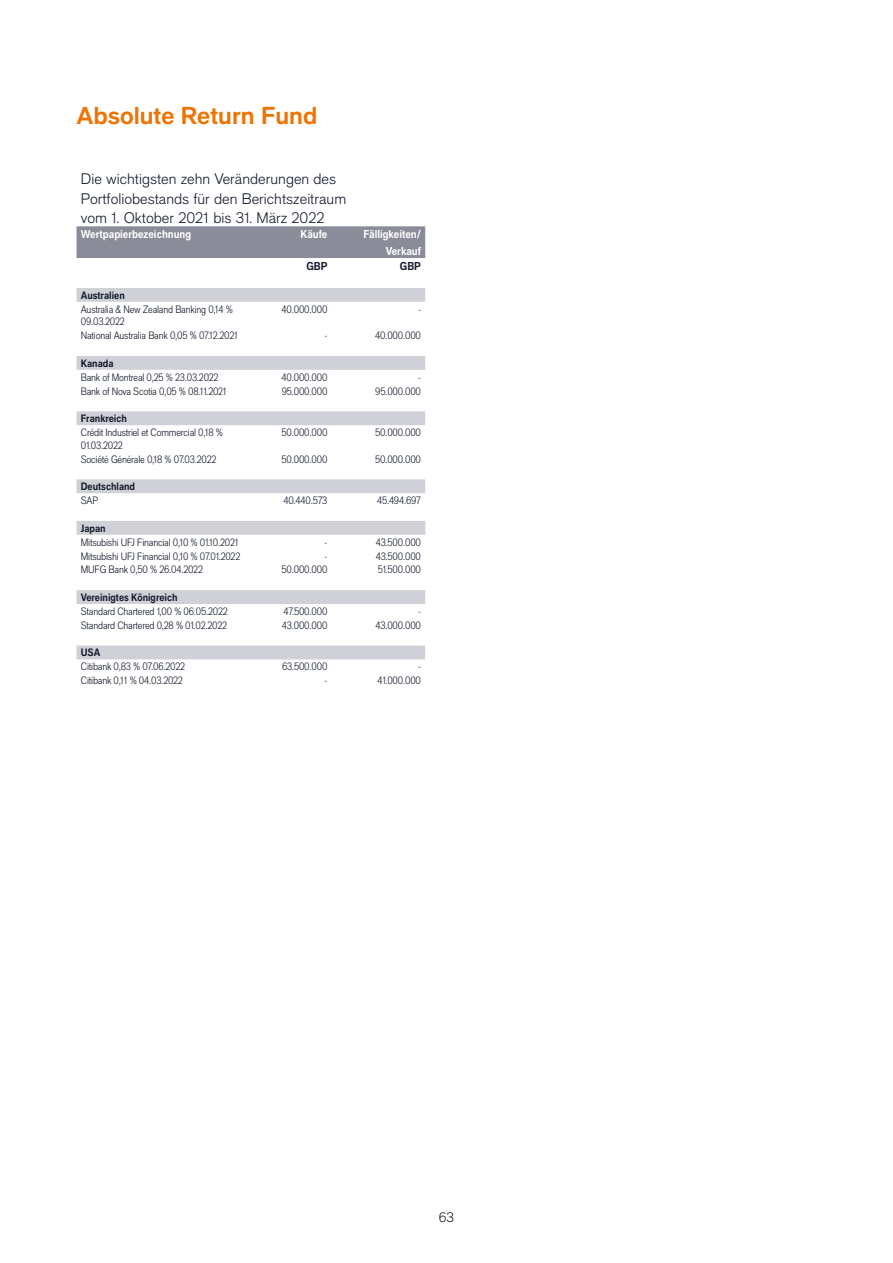
<style>
.page{position:relative;width:893px;height:1263px;background:#fff}
.page>*{position:absolute;margin:0;border:0;box-sizing:border-box;transform-origin:0 0}
.t1{font:700 24px "Applied Sans Pro";color:#ee7402}
.t2{font:300 15px/19.5px "Applied Sans Pro";color:#141c2c}
.t3{font:300 13.5px "Applied Sans Pro";color:#1d1d1b}
.t4{font:700 condensed 11.25px/17.2px "Applied Sans Pro";color:#fff;text-align:right}
.t5{font:700 condensed 11.25px "Applied Sans Pro";color:#141c2c}
.t6{font:300 condensed 10.5px/12.6px "Applied Sans Pro";letter-spacing:-.02em;color:#141c2c}
.t7{font:700 condensed 10.5px "Applied Sans Pro";color:#141c2c}
</style>
<div class="page">
<div style="left:77px;top:226px;width:348px;height:32px;background:#8b8c9a"></div>
<svg style="left:77px;top:288px;width:348px;height:371px"></svg>
<h1 class="t1" style="left:77px;top:101px;width:242px">Absolute Return Fund</h1>
<h2 class="t2" style="left:81px;top:169px;width:267px">Die wichtigsten zehn Veränderungen des<br>Portfoliobestands für den Berichtszeitraum vom 1. Oktober 2021 bis 31. März 2022</h2>
<p class="t4" style="left:81px;top:225px;width:112px">Wertpapierbezeichnung</p>
<p class="t4" style="left:301px;top:225px;width:28px">Käufe</p>
<p class="t4" style="left:363px;top:225px;width:59px">Fälligkeiten/<br>Verkauf</p>
<p class="t5" style="left:306px;top:259px;width:23px">GBP</p>
<p class="t5" style="left:400px;top:259px;width:23px">GBP</p>
<p class="t7" style="left:81px;top:289px;width:46px">Australien</p>
<p class="t6" style="left:81px;top:303px;width:154px">Australia &amp; New Zealand Banking 0,14 %<br>09.03.2022</p>
<p class="t6" style="left:282px;top:303px;width:47px">40.000.000</p>
<p class="t6" style="left:418px;top:303px;width:4px">-</p>
<p class="t6" style="left:81px;top:329px;width:159px">National Australia Bank 0,05 % 07.12.2021</p>
<p class="t6" style="left:325px;top:329px;width:4px">-</p>
<p class="t6" style="left:375px;top:329px;width:47px">40.000.000</p>
<p class="t7" style="left:81px;top:357px;width:34px">Kanada</p>
<p class="t6" style="left:81px;top:371px;width:139px">Bank of Montreal 0,25 % 23.03.2022</p>
<p class="t6" style="left:282px;top:371px;width:47px">40.000.000</p>
<p class="t6" style="left:418px;top:371px;width:4px">-</p>
<p class="t6" style="left:81px;top:385px;width:147px">Bank of Nova Scotia 0,05 % 08.11.2021</p>
<p class="t6" style="left:282px;top:385px;width:47px">95.000.000</p>
<p class="t6" style="left:375px;top:385px;width:47px">95.000.000</p>
<p class="t7" style="left:81px;top:412px;width:48px">Frankreich</p>
<p class="t6" style="left:81px;top:426px;width:144px">Crédit Industriel et Commercial 0,18 %<br>01.03.2022</p>
<p class="t6" style="left:282px;top:426px;width:47px">50.000.000</p>
<p class="t6" style="left:375px;top:426px;width:47px">50.000.000</p>
<p class="t6" style="left:81px;top:453px;width:137px">Société Générale 0,18 % 07.03.2022</p>
<p class="t6" style="left:282px;top:453px;width:47px">50.000.000</p>
<p class="t6" style="left:375px;top:453px;width:47px">50.000.000</p>
<p class="t7" style="left:81px;top:480px;width:56px">Deutschland</p>
<p class="t6" style="left:81px;top:494px;width:19px">SAP</p>
<p class="t6" style="left:283px;top:494px;width:46px">40.440.573</p>
<p class="t6" style="left:377px;top:494px;width:45px">45.494.697</p>
<p class="t7" style="left:81px;top:522px;width:26px">Japan</p>
<p class="t6" style="left:81px;top:536px;width:159px">Mitsubishi UFJ Financial 0,10 % 01.10.2021</p>
<p class="t6" style="left:325px;top:536px;width:4px">-</p>
<p class="t6" style="left:376px;top:536px;width:47px">43.500.000</p>
<p class="t6" style="left:81px;top:550px;width:161px">Mitsubishi UFJ Financial 0,10 % 07.01.2022</p>
<p class="t6" style="left:325px;top:550px;width:4px">-</p>
<p class="t6" style="left:376px;top:550px;width:47px">43.500.000</p>
<p class="t6" style="left:81px;top:563px;width:124px">MUFG Bank 0,50 % 26.04.2022</p>
<p class="t6" style="left:282px;top:563px;width:47px">50.000.000</p>
<p class="t6" style="left:378px;top:563px;width:45px">51.500.000</p>
<p class="t7" style="left:81px;top:591px;width:98px">Vereinigtes Königreich</p>
<p class="t6" style="left:81px;top:605px;width:148px">Standard Chartered 1,00 % 06.05.2022</p>
<p class="t6" style="left:284px;top:605px;width:45px">47.500.000</p>
<p class="t6" style="left:418px;top:605px;width:4px">-</p>
<p class="t6" style="left:81px;top:619px;width:148px">Standard Chartered 0,28 % 01.02.2022</p>
<p class="t6" style="left:282px;top:619px;width:47px">43.000.000</p>
<p class="t6" style="left:375px;top:619px;width:47px">43.000.000</p>
<p class="t7" style="left:81px;top:646px;width:21px">USA</p>
<p class="t6" style="left:81px;top:660px;width:106px">Citibank 0,83 % 07.06.2022</p>
<p class="t6" style="left:282px;top:660px;width:47px">63.500.000</p>
<p class="t6" style="left:418px;top:660px;width:4px">-</p>
<p class="t6" style="left:81px;top:674px;width:104px">Citibank 0,11 % 04.03.2022</p>
<p class="t6" style="left:325px;top:674px;width:4px">-</p>
<p class="t6" style="left:377px;top:674px;width:45px">41.000.000</p>
<p class="t3" style="left:439px;top:1209px;width:17px">63</p>
</div>
